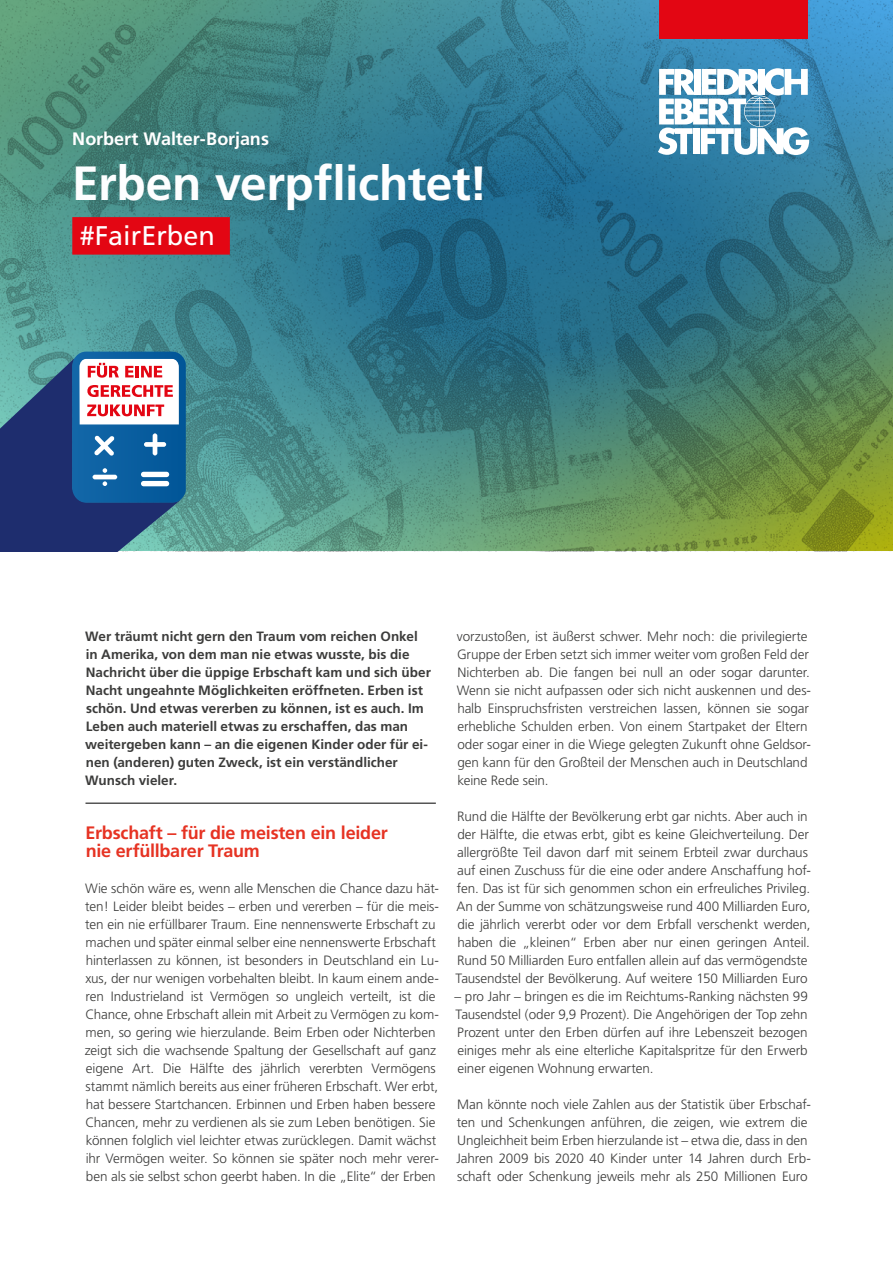
<style>
.page{position:relative;width:893px;height:1263px;background:#fff}
.page>*{position:absolute;margin:0;border:0;box-sizing:border-box;transform-origin:0 0}
.t1{font:700 48px "Frutiger LT";letter-spacing:-.01em;color:#fdfeff}
.t2{font:27px "Frutiger LT";color:#fff}
.t3{font:700 18px/18px "Frutiger LT";letter-spacing:-.01em;color:#e63323}
.t4{font:700 18px "Frutiger LT";letter-spacing:-.005em;color:#fff}
.t5{font:300 13.5px/18px "Frutiger";letter-spacing:-.005em;color:#3c3c3b}
.t6{font:700 13.5px/18px "Frutiger LT";color:#3c3c3b}
</style>
<div class="page">
<img style="left:0;top:0;width:893px;height:551px">
<div style="left:72px;top:217px;width:158px;height:38px;background:#e30613"></div>
<hr style="left:85px;top:803px;width:351px;height:1px;background:#000">
<svg style="left:658px;top:68px;width:151px;height:87px"></svg>
<div style="left:659px;top:0;width:149px;height:38px;background:#e30613"></div>
<svg style="left:0;top:352px;width:186px;height:199px;background:#4d6a95"></svg>
<h3 class="t4" style="left:72px;top:128px;width:198px">Norbert Walter-Borjans</h3>
<h1 class="t1" style="left:72px;top:155px;width:417px">Erben verpflichtet!</h1>
<h2 class="t2" style="left:80px;top:220px;width:137px">#FairErben</h2>
<p class="t6" style="left:85px;top:627px;width:347px">Wer träumt nicht gern den Traum vom reichen Onkel in Amerika, von dem man nie etwas wusste, bis die Nachricht über die üppige Erbschaft kam und sich über Nacht ungeahnte Möglichkeiten eröffneten. Erben ist schön. Und etwas vererben zu können, ist es auch. Im Leben auch materiell etwas zu erschaffen, das man weitergeben kann – an die eigenen Kinder oder für ei&shy;nen (anderen) guten Zweck, ist ein verständlicher Wunsch vieler.</p>
<h3 class="t3" style="left:85px;top:824px;width:304px">Erbschaft – für die meisten ein leider nie erfüllbarer Traum</h3>
<p class="t5" style="left:85px;top:879px;width:356px">Wie schön wäre es, wenn alle Menschen die Chance dazu hät&shy;ten! Leider bleibt beides – erben und vererben – für die meis&shy;ten ein nie erfüllbarer Traum. Eine nennenswerte Erbschaft zu machen und später einmal selber eine nennenswerte Erbschaft hinterlassen zu können, ist besonders in Deutschland ein Lu&shy;xus, der nur wenigen vorbehalten bleibt. In kaum einem ande&shy;ren Industrieland ist Vermögen so ungleich verteilt, ist die Chance, ohne Erbschaft allein mit Arbeit zu Vermögen zu kom&shy;men, so gering wie hierzulande. Beim Erben oder Nichterben zeigt sich die wachsende Spaltung der Gesellschaft auf ganz eigene Art. Die Hälfte des jährlich vererbten Vermögens stammt nämlich bereits aus einer früheren Erbschaft. Wer erbt, hat bessere Startchancen. Erbinnen und Erben haben bessere Chancen, mehr zu verdienen als sie zum Leben benötigen. Sie können folglich viel leichter etwas zurücklegen. Damit wächst ihr Vermögen weiter. So können sie später noch mehr verer&shy;ben als sie selbst schon geerbt haben. In die „Elite“ der Erben</p>
<p class="t5" style="left:457px;top:627px;width:356px">vorzustoßen, ist äußerst schwer. Mehr noch: die privilegierte Gruppe der Erben setzt sich immer weiter vom großen Feld der Nichterben ab. Die fangen bei null an oder sogar darunter.<br>Wenn sie nicht aufpassen oder sich nicht auskennen und des&shy;halb Einspruchsfristen verstreichen lassen, können sie sogar erhebliche Schulden erben. Von einem Startpaket der Eltern oder sogar einer in die Wiege gelegten Zukunft ohne Geldsor&shy;gen kann für den Großteil der Menschen auch in Deutschland keine Rede sein.</p>
<p class="t5" style="left:456px;top:807px;width:357px">Rund die Hälfte der Bevölkerung erbt gar nichts. Aber auch in der Hälfte, die etwas erbt, gibt es keine Gleichverteilung. Der allergrößte Teil davon darf mit seinem Erbteil zwar durchaus auf einen Zuschuss für die eine oder andere Anschaffung hof&shy;fen. Das ist für sich genommen schon ein erfreuliches Privileg.<br>An der Summe von schätzungsweise rund 400 Milliarden Euro, die jährlich vererbt oder vor dem Erbfall verschenkt werden, haben die „kleinen“ Erben aber nur einen geringen Anteil.<br>Rund 50 Milliarden Euro entfallen allein auf das vermögendste Tausendstel der Bevölkerung. Auf weitere 150 Milliarden Euro</p>
<p class="t5" style="left:455px;top:987px;width:355px;text-align:justify">– pro Jahr – bringen es die im Reichtums-Ranking nächsten 99<br>Tausendstel (oder 9,9 Prozent). Die Angehörigen der Top zehn Prozent unter den Erben dürfen auf ihre Lebenszeit bezogen einiges mehr als eine elterliche Kapitalspritze für den Erwerb einer eigenen Wohnung erwarten.</p>
<p class="t5" style="left:456px;top:1095px;width:356px">Man könnte noch viele Zahlen aus der Statistik über Erbschaf&shy;ten und Schenkungen anführen, die zeigen, wie extrem die Ungleichheit beim Erben hierzulande ist – etwa die, dass in den Jahren 2009 bis 2020 40 Kinder unter 14 Jahren durch Erb&shy;schaft oder Schenkung jeweils mehr als 250 Millionen Euro</p>
</div>
